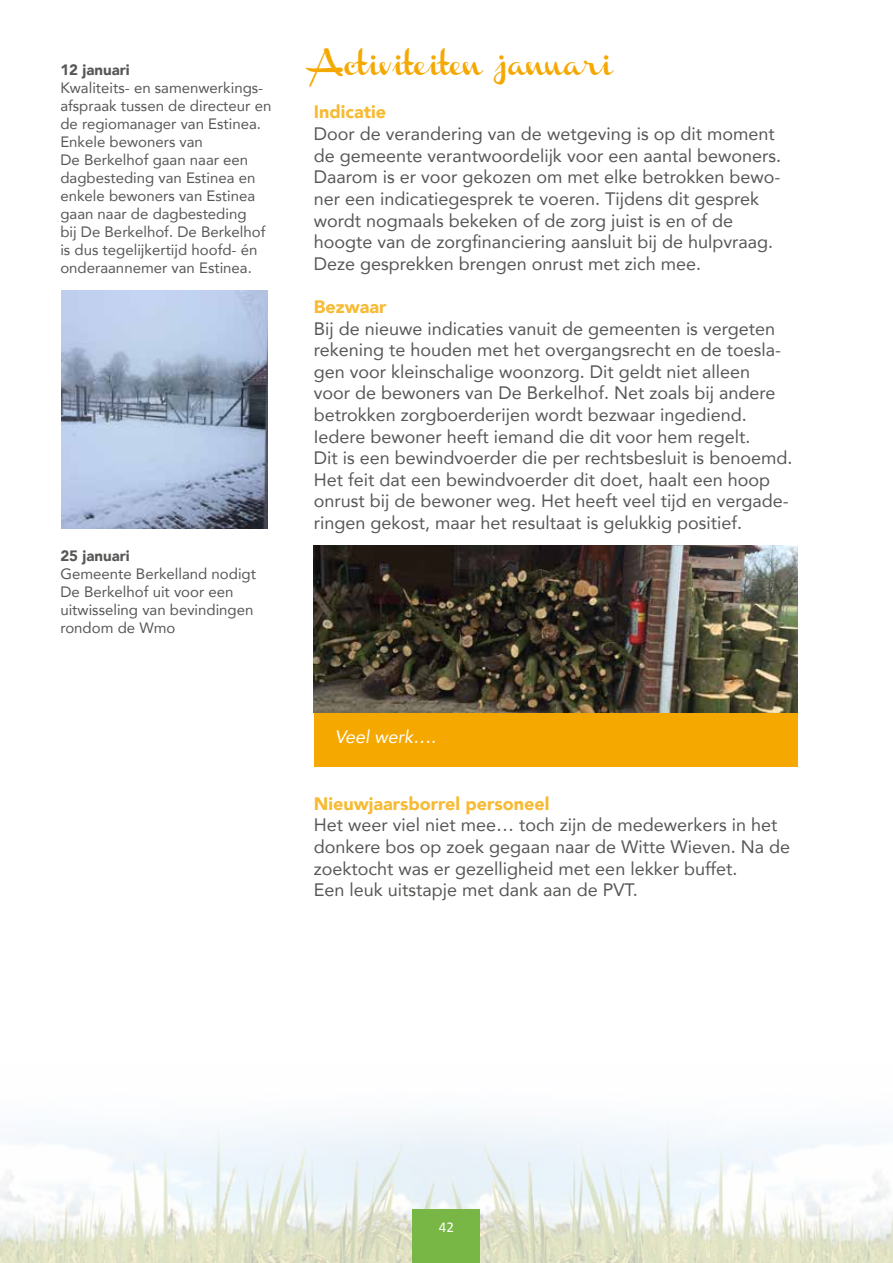
<style>
.page{position:relative;width:893px;height:1263px;background:#fff}
.page>*{position:absolute;margin:0;border:0;box-sizing:border-box;transform-origin:0 0}
.t1{font:21px "Channel";color:#f5a800}
.t2{font:18px/21.6px "Avenir";color:#575756}
.t3{font:900 18px "Avenir";color:#f7ba33}
.t4{font:italic 18px "Avenir";color:#fff}
.t5{font:15px/18px "Avenir";color:#575756}
.t6{font:900 15px "Avenir";color:#575756}
.t7{font:15px "Calibri";color:#fff}
</style>
<div class="page">
<img style="left:0;top:1121px;width:893px;height:142px">
<div style="left:413px;top:1210px;width:67px;height:53px;background:#78b645"></div>
<div style="left:314px;top:684px;width:483px;height:82px;background:#f5a800"></div>
<img style="left:314px;top:545px;width:483px;height:167px">
<img style="left:61px;top:291px;width:206px;height:238px">
<p class="t6" style="left:60px;top:56px;width:71px">12 januari</p>
<p class="t5" style="left:60px;top:78px;width:212px">Kwaliteits- en samenwerkings&shy;afspraak tussen de directeur en de regiomanager van Estinea.<br>Enkele bewoners van<br>De Berkelhof gaan naar een dagbesteding van Estinea en enkele bewoners van Estinea gaan naar de dagbesteding<br>bij De Berkelhof. De Berkelhof is dus tegelijkertijd hoofd- én onderaannemer van Estinea.</p>
<p class="t6" style="left:60px;top:542px;width:71px">25 januari</p>
<p class="t5" style="left:60px;top:564px;width:197px">Gemeente Berkelland nodigt<br>De Berkelhof uit voor een uitwisseling van bevindingen rondom de Wmo</p>
<p class="t1" style="left:314px;top:56px;width:301px">Activiteiten januari</p>
<p class="t3" style="left:314px;top:97px;width:74px">Indicatie</p>
<p class="t2" style="left:314px;top:123px;width:469px">Door de verandering van de wetgeving is op dit moment de gemeente verantwoordelijk voor een aantal bewoners.<br>Daarom is er voor gekozen om met elke betrokken bewo&shy;ner een indicatiegesprek te voeren. Tijdens dit gesprek wordt nogmaals bekeken of de zorg juist is en of de hoogte van de zorgfinanciering aansluit bij de hulpvraag.<br>Deze gesprekken brengen onrust met zich mee.</p>
<p class="t3" style="left:314px;top:291px;width:74px">Bezwaar</p>
<p class="t2" style="left:314px;top:317px;width:480px">Bij de nieuwe indicaties vanuit de gemeenten is vergeten rekening te houden met het overgangsrecht en de toesla&shy;gen voor kleinschalige woonzorg. Dit geldt niet alleen<br>voor de bewoners van De Berkelhof. Net zoals bij andere betrokken zorgboerderijen wordt bezwaar ingediend.<br>Iedere bewoner heeft iemand die dit voor hem regelt.<br>Dit is een bewindvoerder die per rechtsbesluit is benoemd.<br>Het feit dat een bewindvoerder dit doet, haalt een hoop onrust bij de bewoner weg. Het heeft veel tijd en vergade&shy;ringen gekost, maar het resultaat is gelukkig positief.</p>
<p class="t4" style="left:335px;top:726px;width:103px">Veel werk….</p>
<p class="t3" style="left:314px;top:788px;width:237px">Nieuwjaarsborrel personeel</p>
<p class="t2" style="left:314px;top:814px;width:478px">Het weer viel niet mee… toch zijn de medewerkers in het donkere bos op zoek gegaan naar de Witte Wieven. Na de zoektocht was er gezelligheid met een lekker buffet.<br>Een leuk uitstapje met dank aan de PVT.</p>
<p class="t7" style="left:439px;top:1217px;width:17px">42</p>
</div>
